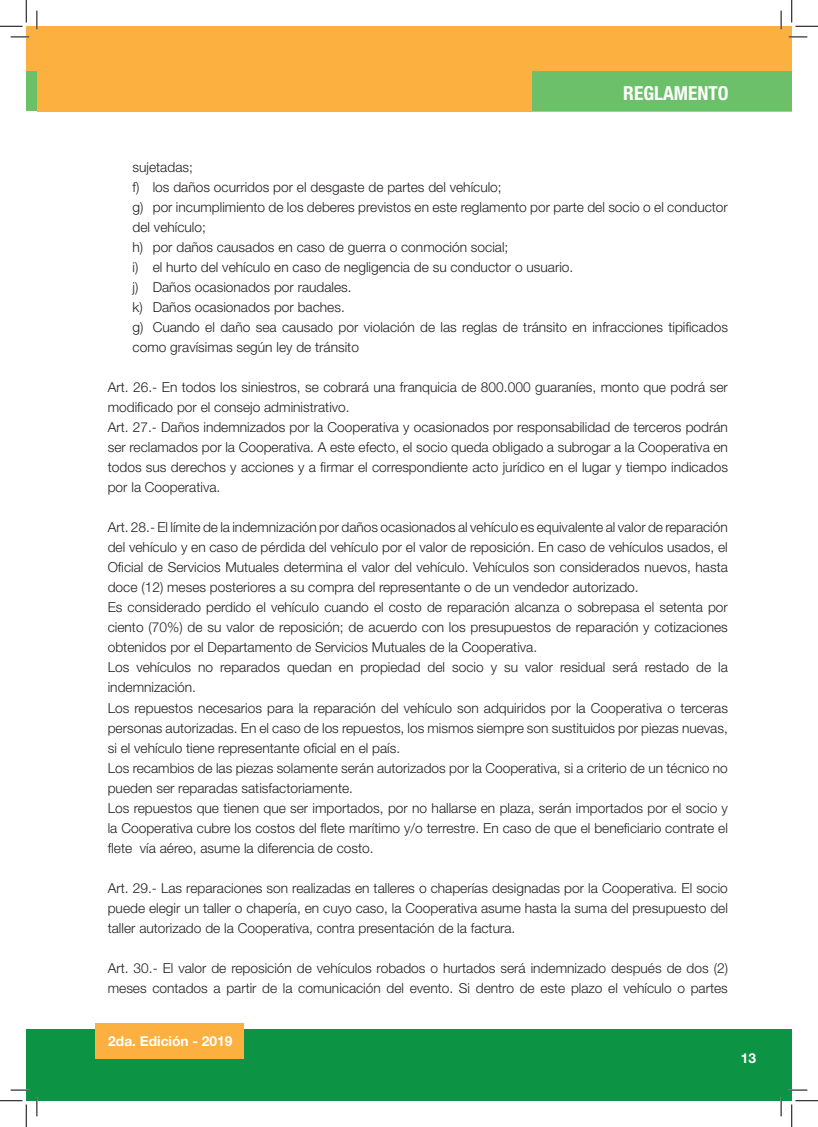
<style>
.page{position:relative;width:818px;height:1127px;background:#fff}
.page>*{position:absolute;margin:0;border:0;box-sizing:border-box;transform-origin:0 0}
.Título-Español{font:700 condensed 19.38px "Helvetica Neue LT Std";color:#fff}
.Estilo-párrafo-edito{font:300 13.75px/20px "Helvetica Neue LT Std";color:#231f20}
.t1{font:700 13.75px "Helvetica Neue LT Std";color:#fff}
</style>
<div class="page">
<div style="left:26px;top:1029px;width:11px;height:71px;background:#0d9344"></div>
<div style="left:37px;top:1029px;width:755px;height:71px;background:#0d9344"></div>
<div style="left:95px;top:1023px;width:149px;height:35px;background:#fbb03f"></div>
<div style="left:26px;top:26px;width:11px;height:78px;background:#fbb041"></div>
<div style="left:26px;top:71px;width:11px;height:40px;background:#6cc068"></div>
<div style="left:37px;top:26px;width:755px;height:85px;background:#fbb03f"></div>
<div style="left:532px;top:71px;width:260px;height:40px;background:#6cc069"></div>
<svg style="left:11px;top:36px;width:18px;height:2px"></svg>
<svg style="left:788px;top:36px;width:19px;height:2px"></svg>
<svg style="left:11px;top:1089px;width:18px;height:1px"></svg>
<svg style="left:788px;top:1089px;width:19px;height:1px"></svg>
<svg style="left:36px;top:11px;width:2px;height:18px"></svg>
<svg style="left:36px;top:1097px;width:2px;height:18px"></svg>
<svg style="left:780px;top:11px;width:2px;height:18px"></svg>
<svg style="left:780px;top:1097px;width:2px;height:18px"></svg>
<svg style="left:0;top:0;width:27px;height:27px"></svg>
<svg style="left:0;top:1100px;width:27px;height:26px"></svg>
<svg style="left:791px;top:0;width:27px;height:27px"></svg>
<svg style="left:791px;top:1100px;width:27px;height:26px"></svg>
<p class="Título-Español" style="left:623px;top:81px;width:107px">REGLAMENTO</p>
<p class="Estilo-párrafo-edito" style="left:133px;top:157px;width:62px">sujetadas;</p>
<p class="Estilo-párrafo-edito" style="left:133px;top:177px;width:371px">f) los daños ocurridos por el desgaste de partes del vehículo;</p>
<p class="Estilo-párrafo-edito" style="left:133px;top:197px;width:597px">g) por incumplimiento de los deberes previstos en este reglamento por parte del socio o el conductor del vehículo;</p>
<p class="Estilo-párrafo-edito" style="left:133px;top:237px;width:377px">h) por daños causados en caso de guerra o conmoción social;</p>
<p class="Estilo-párrafo-edito" style="left:133px;top:257px;width:442px">i) el hurto del vehículo en caso de negligencia de su conductor o usuario.</p>
<p class="Estilo-párrafo-edito" style="left:133px;top:277px;width:221px">j) Daños ocasionados por raudales.</p>
<p class="Estilo-párrafo-edito" style="left:133px;top:297px;width:214px">k) Daños ocasionados por baches.</p>
<p class="Estilo-párrafo-edito" style="left:133px;top:317px;width:597px">g) Cuando el daño sea causado por violación de las reglas de tránsito en infracciones tipificados como gravísimas según ley de tránsito</p>
<p class="Estilo-párrafo-edito" style="left:108px;top:377px;width:622px">Art. 26.- En todos los siniestros, se cobrará una franquicia de 800.000 guaraníes, monto que podrá ser modificado por el consejo administrativo.</p>
<p class="Estilo-párrafo-edito" style="left:108px;top:417px;width:622px;text-align:justify">Art. 27.- Daños indemnizados por la Cooperativa y ocasionados por responsabilidad de terceros podrán ser reclamados por la Cooperativa. A este efecto, el socio queda obligado a subrogar a la Cooperativa en todos sus derechos y acciones y a firmar el correspondiente acto jurídico en el lugar y tiempo indicados por la Cooperativa.</p>
<p class="Estilo-párrafo-edito" style="left:108px;top:517px;width:622px;text-align:justify">Art. 28.- El límite de la indemnización por daños ocasionados al vehículo es equivalente al valor de reparación del vehículo y en caso de pérdida del vehículo por el valor de reposición. En caso de vehículos usados, el Oficial de Servicios Mutuales determina el valor del vehículo. Vehículos son considerados nuevos, hasta doce (12) meses posteriores a su compra del representante o de un vendedor autorizado.</p>
<p class="Estilo-párrafo-edito" style="left:108px;top:597px;width:622px;text-align:justify">Es considerado perdido el vehículo cuando el costo de reparación alcanza o sobrepasa el setenta por ciento (70%) de su valor de reposición; de acuerdo con los presupuestos de reparación y cotizaciones obtenidos por el Departamento de Servicios Mutuales de la Cooperativa.</p>
<p class="Estilo-párrafo-edito" style="left:108px;top:657px;width:622px">Los vehículos no reparados quedan en propiedad del socio y su valor residual será restado de la indemnización.</p>
<p class="Estilo-párrafo-edito" style="left:108px;top:697px;width:622px;text-align:justify">Los repuestos necesarios para la reparación del vehículo son adquiridos por la Cooperativa o terceras personas autorizadas. En el caso de los repuestos, los mismos siempre son sustituidos por piezas nuevas, si el vehículo tiene representante oficial en el país.</p>
<p class="Estilo-párrafo-edito" style="left:108px;top:757px;width:622px">Los recambios de las piezas solamente serán autorizados por la Cooperativa, si a criterio de un técnico no pueden ser reparadas satisfactoriamente.</p>
<p class="Estilo-párrafo-edito" style="left:108px;top:797px;width:622px;text-align:justify">Los repuestos que tienen que ser importados, por no hallarse en plaza, serán importados por el socio y la Cooperativa cubre los costos del flete marítimo y/o terrestre. En caso de que el beneficiario contrate el flete vía aéreo, asume la diferencia de costo.</p>
<p class="Estilo-párrafo-edito" style="left:108px;top:877px;width:622px;text-align:justify">Art. 29.- Las reparaciones son realizadas en talleres o chaperías designadas por la Cooperativa. El socio puede elegir un taller o chapería, en cuyo caso, la Cooperativa asume hasta la suma del presupuesto del taller autorizado de la Cooperativa, contra presentación de la factura.</p>
<p class="Estilo-párrafo-edito" style="left:108px;top:957px;width:622px">Art. 30.- El valor de reposición de vehículos robados o hurtados será indemnizado después de dos (2) meses contados a partir de la comunicación del evento. Si dentro de este plazo el vehículo o partes</p>
<p class="t1" style="left:108px;top:1032px;width:126px">2da. Edición - 2019</p>
<p class="t1" style="left:741px;top:1049px;width:17px">13</p>
</div>
